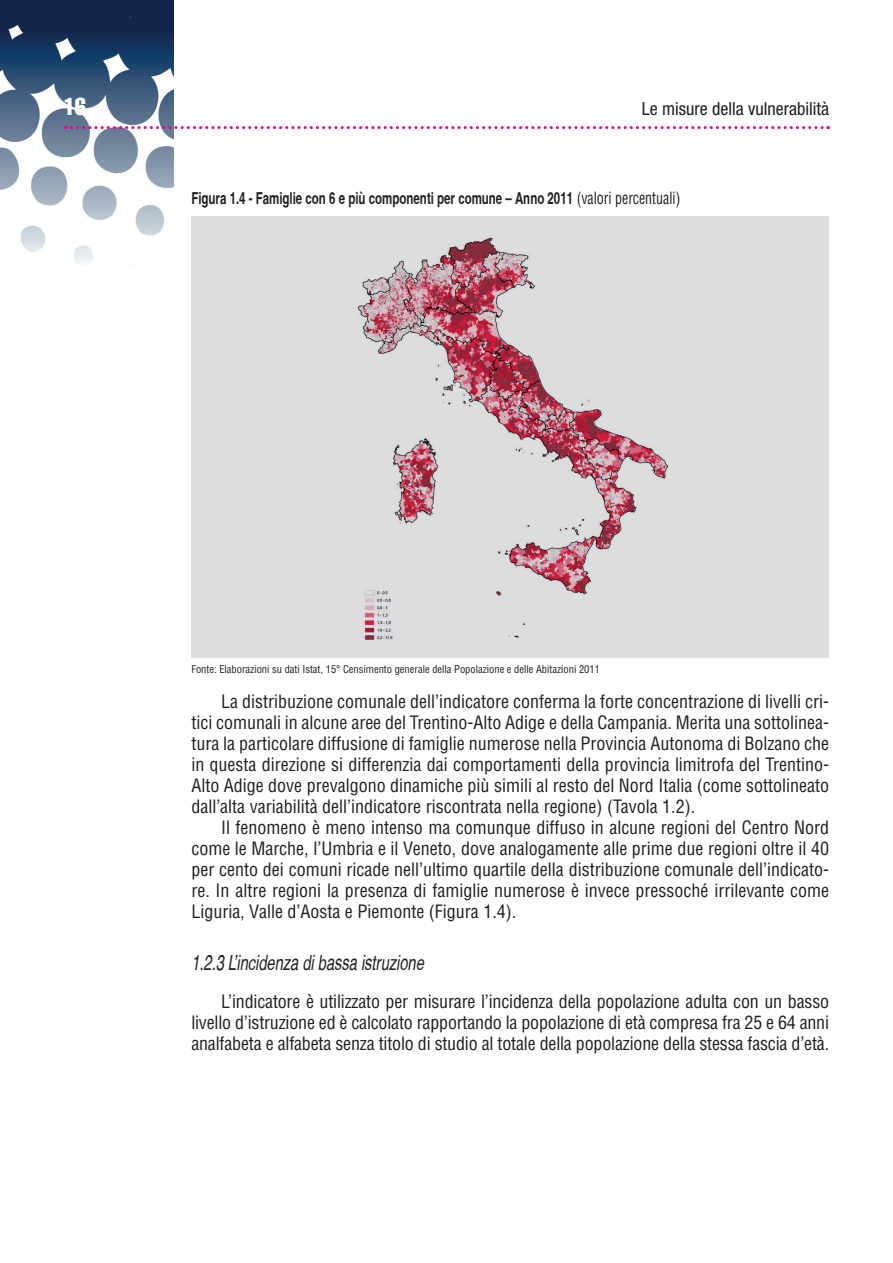
<style>
.page{position:relative;width:893px;height:1263px;background:#fff}
.page>*{position:absolute;margin:0;border:0;box-sizing:border-box;transform-origin:0 0}
.t1{font:24px "Helvetica LT Std Comp";color:#fff}
.t2{font:italic condensed 21px "Helvetica";color:#231f20;scale:.85 1}
.t3{font:condensed 18px/21px "Helvetica LT Std";color:#231f20;text-align:justify}
.t4{font:condensed 18px "Helvetica Neue LT Std";color:#231f20}
.t5{font:700 condensed 16.5px "Helvetica";color:#231f20;scale:.85 1}
.t6{font:condensed 10.5px "Helvetica LT Std";color:#231f20}
.s1{font-family:"Helvetica LT Std";font-weight:400}
</style>
<div class="page">
<img style="left:0;top:0;width:174px;height:263px">
<svg style="left:65px;top:126px;width:764px;height:3px"></svg>
<div style="left:191px;top:216px;width:638px;height:442px;background:#dcdddf"></div>
<img style="left:357px;top:237px;width:311px;height:403px">
<h1 class="t1" style="left:64px;top:91px;width:24px">16</h1>
<p class="t4" style="left:642px;top:98px;width:189px">Le misure della vulnerabilità</p>
<p class="t5" style="left:191px;top:188px;width:577px">Figura 1.4 - Famiglie con 6 e più componenti per comune – Anno 2011 <span class="s1">(valori percentuali)</span></p>
<p class="t6" style="left:191px;top:663px;width:410px">Fonte: Elaborazioni su dati Istat, 15° Censimento generale della Popolazione e delle Abitazioni 2011</p>
<p class="t3" style="left:191px;top:690px;width:639px;text-indent:30px">La distribuzione comunale dell’indicatore conferma la forte concentrazione di livelli cri&shy;tici comunali in alcune aree del Trentino-Alto Adige e della Campania. Merita una sottolinea&shy;tura la particolare diffusione di famiglie numerose nella Provincia Autonoma di Bolzano che in questa direzione si differenzia dai comportamenti della provincia limitrofa del Trentino-Alto Adige dove prevalgono dinamiche più simili al resto del Nord Italia (come sottolineato dall’alta variabilità dell’indicatore riscontrata nella regione) (Tavola 1.2).</p>
<p class="t3" style="left:191px;top:816px;width:639px;text-indent:30px">Il fenomeno è meno intenso ma comunque diffuso in alcune regioni del Centro Nord come le Marche, l’Umbria e il Veneto, dove analogamente alle prime due regioni oltre il 40 per cento dei comuni ricade nell’ultimo quartile della distribuzione comunale dell’indicato&shy;re. In altre regioni la presenza di famiglie numerose è invece pressoché irrilevante come Liguria, Valle d’Aosta e Piemonte (Figura 1.4).</p>
<p class="t2" style="left:191px;top:950px;width:275px">1.2.3 L’incidenza di bassa istruzione</p>
<p class="t3" style="left:191px;top:991px;width:639px;text-indent:30px">L’indicatore è utilizzato per misurare l’incidenza della popolazione adulta con un basso livello d’istruzione ed è calcolato rapportando la popolazione di età compresa fra 25 e 64 anni analfabeta e alfabeta senza titolo di studio al totale della popolazione della stessa fascia d’età.</p>
</div>
